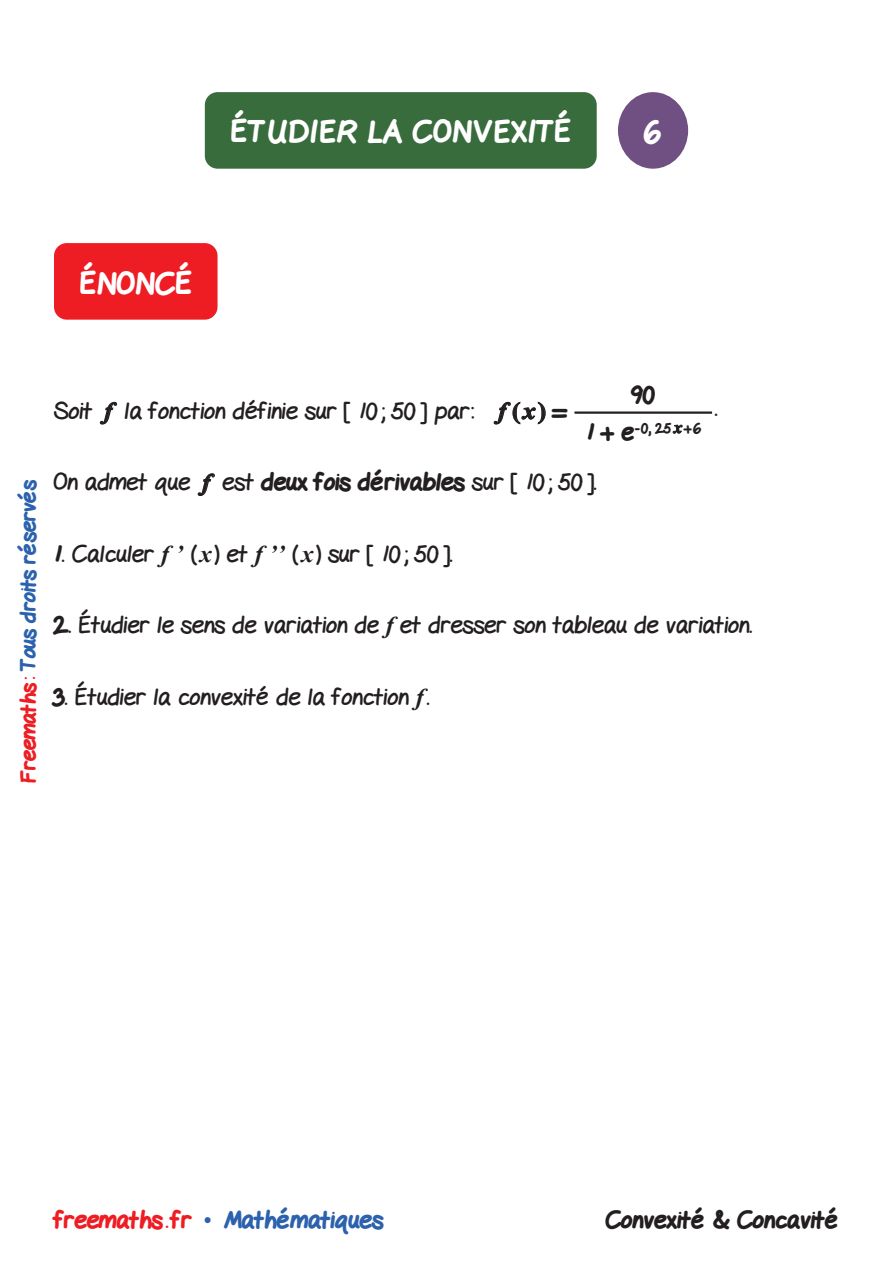
<style>
.page{position:relative;width:893px;height:1263px;background:#fff}
.page>*{position:absolute;margin:0;border:0;box-sizing:border-box;transform-origin:0 0}
.t1{font:800 30px "Gel Pen";letter-spacing:.02em;color:#fff}
.Texte-Ennonce{font:24px "Gel Pen";color:#231f20}
.t2{font:800 24px "Gel Pen";color:#2c62ad}
.Texte{font:800 24px "Gel Pen";color:#231f20}
.Texte-Ennonce-2{font:800 24px "Gel Pen";color:#231f20}
.t3{font:800 21px "Gel Pen";letter-spacing:-.01em;color:#2c62ad}
.Texte-2{font:800 13.95px "Gel Pen";color:#231f20}
.s1{color:#ee1d23}
.s2{font-family:"Times New Roman";font-weight:700;font-style:italic}
.s3{font-family:"Times New Roman";font-weight:700}
.s4{font-weight:800}
.s5{font-size:24px}
.s6{font-family:"Times New Roman";font-weight:400}
</style>
<div class="page">
<div style="left:54px;top:243px;width:164px;height:77px;background:#ee1d23;border-radius:13px"></div>
<div style="left:618px;top:92px;width:70px;height:77px;background:#704f83;border-radius:50%"></div>
<div style="left:205px;top:92px;width:392px;height:77px;background:#386c3d;border-radius:13px"></div>
<hr style="left:574px;top:411px;width:138px;height:3px;background:#231f20">
<svg style="left:672px;top:424px;width:11px;height:10px"></svg>
<p class="t1" style="left:230px;top:109px;width:342px">ÉTUDIER LA CONVEXITÉ</p>
<p class="t1" style="left:644px;top:109px;width:18px">6</p>
<p class="t1" style="left:80px;top:260px;width:114px">ÉNONCÉ</p>
<p class="t3" style="left:12px;top:783px;width:305px;rotate:-90deg"><span class="s1">Freemaths:</span> Tous droits réservés</p>
<p class="Texte-Ennonce" style="left:53px;top:391px;width:516px">Soit <span class="s2">f</span> la fonction définie sur [ 10 ; 50 ] par: <span class="s2">f</span> <span class="s3">(</span> <span class="s2">x</span> <span class="s3">)</span> <span class="s4">=</span></p>
<p class="Texte" style="left:632px;top:376px;width:25px">90</p>
<p class="Texte-2" style="left:586px;top:417px;width:117px"><span class="s5">1 + e</span>-0, 25 +6</p>
<p class="Texte-Ennonce" style="left:53px;top:462px;width:545px">On admet que <span class="s2">f</span> est <span class="s4">deux fois dérivables</span> sur [ 10 ; 50 ].</p>
<p class="Texte-Ennonce-2" style="left:715px;top:389px;width:4px">.</p>
<p class="Texte-Ennonce" style="left:53px;top:534px;width:401px"><span class="s4">1.</span> Calculer <span class="s2">f ’</span> (<span class="s2">x</span>) et <span class="s2">f ’’</span> (<span class="s2">x</span>) sur [ 10 ; 50 ].</p>
<p class="Texte-Ennonce" style="left:53px;top:605px;width:700px"><span class="s4">2.</span> Étudier le sens de variation de <span class="s2">f</span> et dresser son tableau de variation.</p>
<p class="Texte-Ennonce" style="left:53px;top:677px;width:377px"><span class="s4">3.</span> Étudier la convexité de la fonction <span class="s2">f</span>.</p>
<p class="t2" style="left:54px;top:1201px;width:331px"><span class="s1">freemaths . fr</span> <span class="s6">•</span> Mathématiques</p>
<p class="Texte" style="left:605px;top:1201px;width:235px">Convexité &amp; Concavité</p>
</div>
